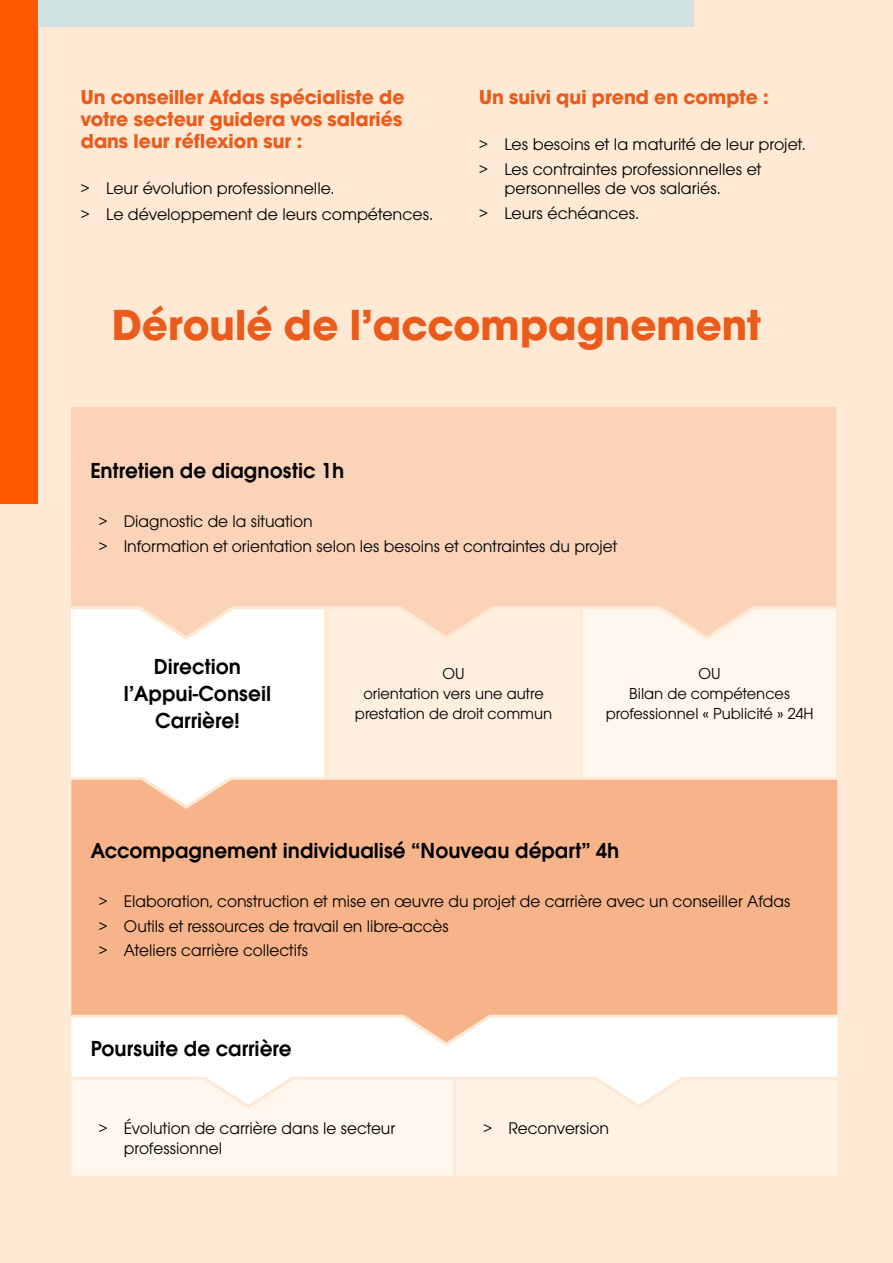
<style>
.page{position:relative;width:893px;height:1263px;background:#fee9d4}
.page>*{position:absolute;margin:0;border:0;box-sizing:border-box;transform-origin:0 0}
.t1{font:700 45px "Avalon";color:#eb5b1b}
.t2{font:600 22.5px/27px "Avalon";color:#000;text-align:center}
.t3{font:700 20.85px/22.2px "Avalon";color:#eb5b1b;text-align:justify}
.t4{font:17.4px/24.5px "Avalon";color:#000}
.t5{font:16.5px/19.8px "Avalon";color:#000;text-align:center}
</style>
<div class="page">
<div style="left:70px;top:774px;width:769px;height:242px;background:#f7b389"></div>
<div style="left:70px;top:1016px;width:769px;height:62px;background:#fff"></div>
<div style="left:70px;top:1078px;width:384px;height:99px;background:#fff6ee"></div>
<div style="left:454px;top:1078px;width:385px;height:99px;background:#fef2e5"></div>
<hr style="left:71px;top:1077px;width:383px;height:2px;background:#fee9d4">
<hr style="left:71px;top:1015px;width:383px;height:3px;background:#fee9d4">
<hr style="left:454px;top:1015px;width:383px;height:3px;background:#fee9d4">
<hr style="left:68px;top:1176px;width:386px;height:3px;background:#fee9d4">
<hr style="left:68px;top:776px;width:3px;height:240px;background:#fee9d4">
<hr style="left:837px;top:776px;width:3px;height:240px;background:#fee9d4">
<hr style="left:68px;top:1016px;width:3px;height:62px;background:#fee9d4">
<hr style="left:837px;top:1016px;width:3px;height:62px;background:#fee9d4">
<hr style="left:68px;top:1078px;width:3px;height:98px;background:#fee9d4">
<hr style="left:454px;top:1077px;width:383px;height:3px;background:#fee9d4">
<hr style="left:454px;top:1176px;width:386px;height:3px;background:#fee9d4">
<hr style="left:453px;top:1080px;width:3px;height:96px;background:#fee9d4">
<hr style="left:837px;top:1078px;width:3px;height:98px;background:#fee9d4">
<div style="left:70px;top:405px;width:768px;height:203px;background:#fbd3b9"></div>
<div style="left:70px;top:608px;width:256px;height:170px;background:#fff"></div>
<div style="left:326px;top:608px;width:256px;height:170px;background:#feefdf"></div>
<div style="left:582px;top:608px;width:256px;height:170px;background:#fff6ee"></div>
<hr style="left:68px;top:404px;width:258px;height:3px;background:#fee9d4">
<hr style="left:326px;top:404px;width:256px;height:3px;background:#fee9d4">
<hr style="left:582px;top:404px;width:257px;height:3px;background:#fee9d4">
<hr style="left:71px;top:606px;width:255px;height:3px;background:#fee9d4">
<hr style="left:68px;top:777px;width:258px;height:3px;background:#fee9d4">
<hr style="left:68px;top:407px;width:3px;height:201px;background:#fee9d4">
<hr style="left:68px;top:608px;width:3px;height:169px;background:#fee9d4">
<hr style="left:326px;top:606px;width:256px;height:3px;background:#fee9d4">
<hr style="left:326px;top:777px;width:256px;height:3px;background:#fee9d4">
<hr style="left:324px;top:609px;width:3px;height:168px;background:#fee9d4">
<hr style="left:836px;top:407px;width:3px;height:201px;background:#fee9d4">
<hr style="left:580px;top:609px;width:3px;height:168px;background:#fee9d4">
<hr style="left:836px;top:608px;width:3px;height:169px;background:#fee9d4">
<hr style="left:582px;top:606px;width:254px;height:3px;background:#fee9d4">
<hr style="left:582px;top:777px;width:257px;height:3px;background:#fee9d4">
<svg style="left:596px;top:1077px;width:87px;height:31px"></svg>
<svg style="left:398px;top:1014px;width:96px;height:32px"></svg>
<svg style="left:142px;top:777px;width:89px;height:32px"></svg>
<svg style="left:138px;top:606px;width:96px;height:34px"></svg>
<svg style="left:400px;top:606px;width:93px;height:33px"></svg>
<svg style="left:659px;top:606px;width:95px;height:34px"></svg>
<svg style="left:200px;top:1077px;width:96px;height:31px"></svg>
<div style="left:0;top:0;width:693px;height:26px;background:#d0e2e2"></div>
<div style="left:0;top:0;width:37px;height:504px;background:#ff5800"></div>
<p class="t3" style="left:81px;top:85px;width:325px">Un conseiller Afdas spécialiste de votre secteur guidera vos salariés dans leur réflexion sur :</p>
<p class="t4" style="left:81px;top:176px;width:354px;line-height:25.7px">&gt; Leur évolution professionnelle.<br>&gt; Le développement de leurs compétences.</p>
<p class="t3" style="left:479px;top:85px;width:291px">Un suivi qui prend en compte :</p>
<p class="t4" style="left:479px;top:132px;width:328px">&gt; Les besoins et la maturité de leur projet. &gt; Les contraintes professionnelles et</p>
<p class="t4" style="left:479px;top:176px;width:243px;text-indent:26px">personnelles de vos salariés. &gt; Leurs échéances.</p>
<h1 class="t1" style="left:112px;top:298px;width:651px">Déroulé de l’accompagnement</h1>
<p class="t2" style="left:90px;top:457px;width:255px">Entretien de diagnostic 1h</p>
<p class="t4" style="left:99px;top:509px;width:520px">&gt; Diagnostic de la situation<br>&gt; Information et orientation selon les besoins et contraintes du projet</p>
<p class="t2" style="left:124px;top:653px;width:149px">Direction l’Appui-Conseil<br>Carrière!</p>
<p class="t5" style="left:355px;top:664px;width:199px">OU<br>orientation vers une autre prestation de droit commun</p>
<p class="t5" style="left:606px;top:664px;width:209px">OU<br>Bilan de compétences professionnel « Publicité » 24H</p>
<p class="t2" style="left:91px;top:837px;width:530px">Accompagnement individualisé “Nouveau départ” 4h</p>
<p class="t4" style="left:99px;top:889px;width:693px">&gt; Elaboration, construction et mise en œuvre du projet de carrière avec un conseiller Afdas &gt; Outils et ressources de travail en libre-accès<br>&gt; Ateliers carrière collectifs</p>
<p class="t2" style="left:91px;top:1034px;width:203px">Poursuite de carrière</p>
<p class="t4" style="left:124px;top:1118px;width:273px;line-height:19.8px;text-indent:-25px">&gt; Évolution de carrière dans le secteur professionnel</p>
<p class="t4" style="left:483px;top:1116px;width:127px">&gt; Reconversion</p>
</div>
